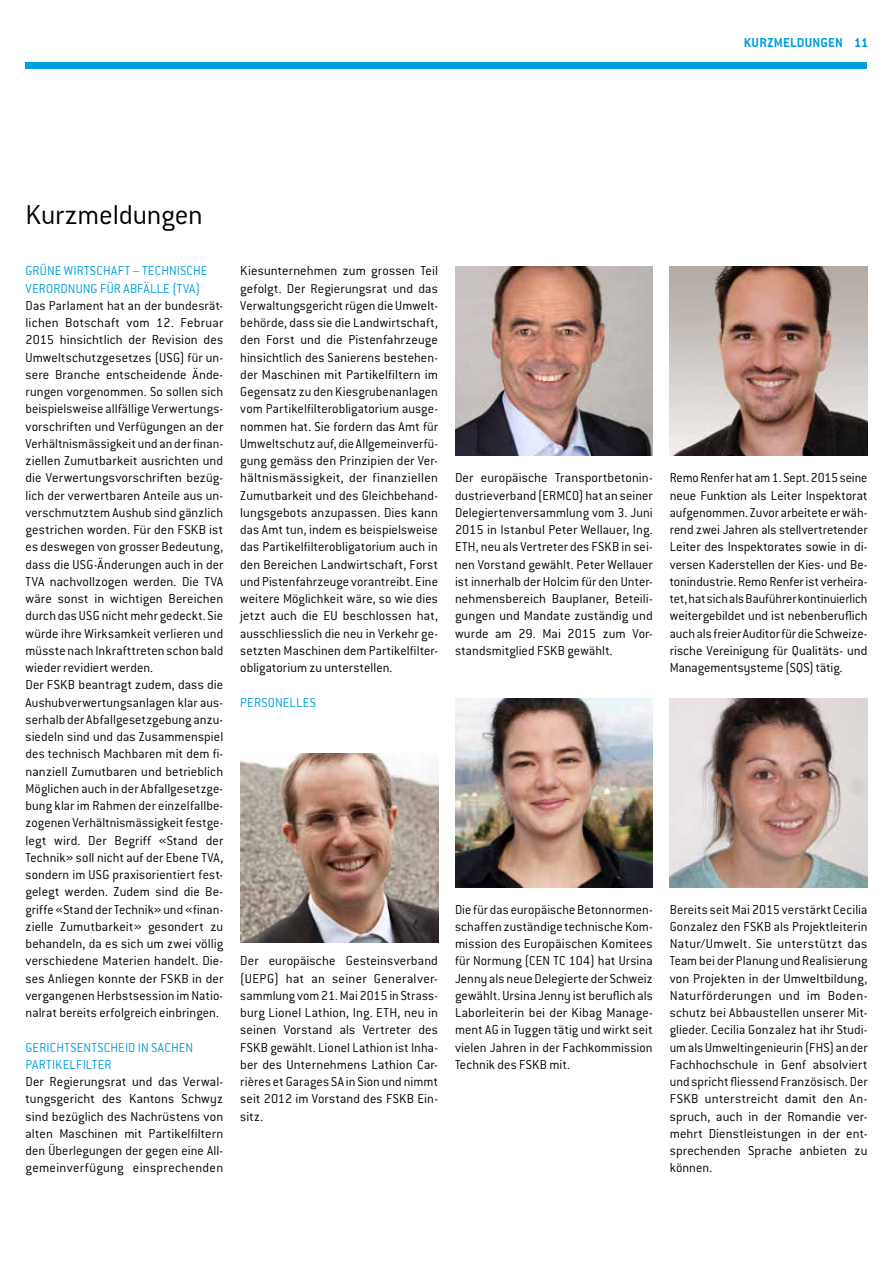
<style>
.page{position:relative;width:893px;height:1263px;background:#fff}
.page>*{position:absolute;margin:0;border:0;box-sizing:border-box;transform-origin:0 0}
.t1{font:300 30px "Conduit ITC";letter-spacing:-.01em;color:#000}
.t2{font:300 14.25px/17.2px "Conduit ITC";letter-spacing:.005em;color:#000;text-align:justify}
.t3{font:300 14.25px/17.2px "Conduit ITC";letter-spacing:.005em;color:#000;text-align:justify;scale:.95 1}
.t4{font:300 14.25px/17.2px "Conduit ITC";letter-spacing:.005em;color:#000;text-align:justify;scale:.96 1}
.t5{font:300 14.25px/17.2px "Conduit ITC";letter-spacing:.015em;color:#009edc}
.t6{font:700 14.25px "Conduit ITC";letter-spacing:.015em;color:#009edc}
</style>
<div class="page">
<div style="left:26px;top:62px;width:841px;height:6px;background:#009edc"></div>
<img style="left:455px;top:698px;width:198px;height:189px">
<img style="left:240px;top:753px;width:198px;height:189px">
<img style="left:455px;top:266px;width:198px;height:190px">
<img style="left:670px;top:266px;width:198px;height:189px">
<img style="left:669px;top:698px;width:198px;height:189px">
<p class="t6" style="left:744px;top:34px;width:126px">KURZMELDUNGEN 11</p>
<h1 class="t1" style="left:26px;top:198px;width:179px">Kurzmeldungen</h1>
<p class="t5" style="left:26px;top:262px;width:184px">GRÜNE WIRTSCHAFT – TECHNISCHE<br>VERORDNUNG FÜR ABFÄLLE (TVA)</p>
<p class="t2" style="left:26px;top:297px;width:199px;text-align:left">Das Parlament hat an der bundesrät&shy;lichen Botschaft vom 12. Februar 2015 hinsichtlich der Revision des Umweltschutzgesetzes (USG) für un&shy;sere Branche entscheidende Ände&shy;rungen vorgenommen. So sollen sich beispielsweise allfällige Verwertungs&shy;vorschriften und Verfügungen an der Verhältnismässigkeit und an der finan&shy;ziellen Zumutbarkeit ausrichten und die Verwertungsvorschriften bezüg&shy;lich der verwertbaren Anteile aus un&shy;verschmutztem Aushub sind gänzlich gestrichen worden. Für den FSKB ist es deswegen von grosser Bedeutung, dass die USG-Änderungen auch in der TVA nachvollzogen werden. Die TVA wäre sonst in wichtigen Bereichen durch das USG nicht mehr gedeckt. Sie würde ihre Wirksamkeit verlieren und müsste nach Inkrafttreten schon bald wieder revidiert werden.<br>Der FSKB beantragt zudem, dass die Aushubverwertungsanlagen klar aus&shy;serhalb der Abfallgesetzgebung anzu&shy;siedeln sind und das Zusammenspiel des technisch Machbaren mit dem fi&shy;nanziell Zumutbaren und betrieblich Möglichen auch in der Abfallgesetzge&shy;bung klar im Rahmen der einzelfallbe&shy;zogenen Verhältnismässigkeit festge&shy;legt wird. Der Begriff «Stand der Technik» soll nicht auf der Ebene TVA, sondern im USG praxisorientiert fest&shy;gelegt werden. Zudem sind die Be&shy;griffe «Stand der Technik» und «finan&shy;zielle Zumutbarkeit» gesondert zu behandeln, da es sich um zwei völlig verschiedene Materien handelt. Die&shy;ses Anliegen konnte der FSKB in der vergangenen Herbstsession im Natio&shy;nalrat bereits erfolgreich einbringen.</p>
<p class="t5" style="left:26px;top:1038px;width:169px">GERICHTSENTSCHEID IN SACHEN<br>PARTIKELFILTER</p>
<p class="t2" style="left:26px;top:1073px;width:199px">Der Regierungsrat und das Verwal&shy;tungsgericht des Kantons Schwyz sind bezüglich des Nachrüstens von alten Maschinen mit Partikelfiltern den Überlegungen der gegen eine All&shy;gemeinverfügung einsprechenden</p>
<p class="t2" style="left:240px;top:262px;width:199px">Kiesunternehmen zum grossen Teil gefolgt. Der Regierungsrat und das Verwaltungsgericht rügen die Umwelt&shy;behörde, dass sie die Landwirtschaft, den Forst und die Pistenfahrzeuge hinsichtlich des Sanierens bestehen&shy;der Maschinen mit Partikelfiltern im Gegensatz zu den Kiesgrubenanlagen vom Partikelfilterobligatorium ausge&shy;nommen hat. Sie fordern das Amt für Umweltschutz auf, die Allgemeinverfü&shy;gung gemäss den Prinzipien der Ver&shy;hältnismässigkeit, der finanziellen Zumutbarkeit und des Gleichbehand&shy;lungsgebots anzupassen. Dies kann das Amt tun, indem es beispielsweise das Partikelfilterobligatorium auch in den Bereichen Landwirtschaft, Forst und Pistenfahrzeuge vorantreibt. Eine weitere Möglichkeit wäre, so wie dies jetzt auch die EU beschlossen hat, ausschliesslich die neu in Verkehr ge&shy;setzten Maschinen dem Partikelfilter&shy;obligatorium zu unterstellen.</p>
<p class="t5" style="left:240px;top:693px;width:77px">PERSONELLES</p>
<p class="t2" style="left:240px;top:952px;width:199px">Der europäische Gesteinsverband (UEPG) hat an seiner Generalver&shy;sammlung vom 21. Mai 2015 in Strass&shy;burg Lionel Lathion, Ing. ETH, neu in seinen Vorstand als Vertreter des FSKB gewählt. Lionel Lathion ist Inha&shy;ber des Unternehmens Lathion Car&shy;rières et Garages SA in Sion und nimmt seit 2012 im Vorstand des FSKB Ein&shy;sitz.</p>
<p class="t2" style="left:455px;top:469px;width:199px">Der europäische Transportbetonin&shy;dustrieverband (ERMCO) hat an seiner Delegiertenversammlung vom 3. Juni 2015 in Istanbul Peter Wellauer, Ing.<br>ETH, neu als Vertreter des FSKB in sei&shy;nen Vorstand gewählt. Peter Wellauer ist innerhalb der Holcim für den Unter&shy;nehmensbereich Bauplaner, Beteili&shy;gungen und Mandate zuständig und wurde am 29. Mai 2015 zum Vor&shy;standsmitglied FSKB gewählt.</p>
<p class="t3" style="left:670px;top:469px;width:210px">Remo Renfer hat am 1. Sept. 2015 seine neue Funktion als Leiter Inspektorat aufgenommen. Zuvor arbeitete er wäh&shy;rend zwei Jahren als stellvertretender Leiter des Inspektorates sowie in di&shy;versen Kaderstellen der Kies- und Be&shy;tonindustrie. Remo Renfer ist verheira&shy;tet, hat sich als Bauführer kontinuierlich weitergebildet und ist nebenberuflich auch als freier Auditor für die Schweize&shy;rische Vereinigung für Qualitäts- und Managementsysteme (SQS) tätig.</p>
<p class="t4" style="left:455px;top:900px;width:207px">Die für das europäische Betonnormen&shy;schaffen zuständige technische Kom&shy;mission des Europäischen Komitees für Normung (CEN TC 104) hat Ursina Jenny als neue Delegierte der Schweiz gewählt. Ursina Jenny ist beruflich als Laborleiterin bei der Kibag Manage&shy;ment AG in Tuggen tätig und wirkt seit vielen Jahren in der Fachkommission Technik des FSKB mit.</p>
<p class="t2" style="left:670px;top:900px;width:199px">Bereits seit Mai 2015 verstärkt Cecilia Gonzalez den FSKB als Projektleiterin Natur/Umwelt. Sie unterstützt das Team bei der Planung und Realisierung von Projekten in der Umweltbildung, Naturförderungen und im Boden&shy;schutz bei Abbaustellen unserer Mit&shy;glieder. Cecilia Gonzalez hat ihr Studi&shy;um als Umweltingenieurin (FHS) an der Fachhochschule in Genf absolviert und spricht fliessend Französisch. Der FSKB unterstreicht damit den An&shy;spruch, auch in der Romandie ver&shy;mehrt Dienstleistungen in der ent&shy;sprechenden Sprache anbieten zu können.</p>
</div>
